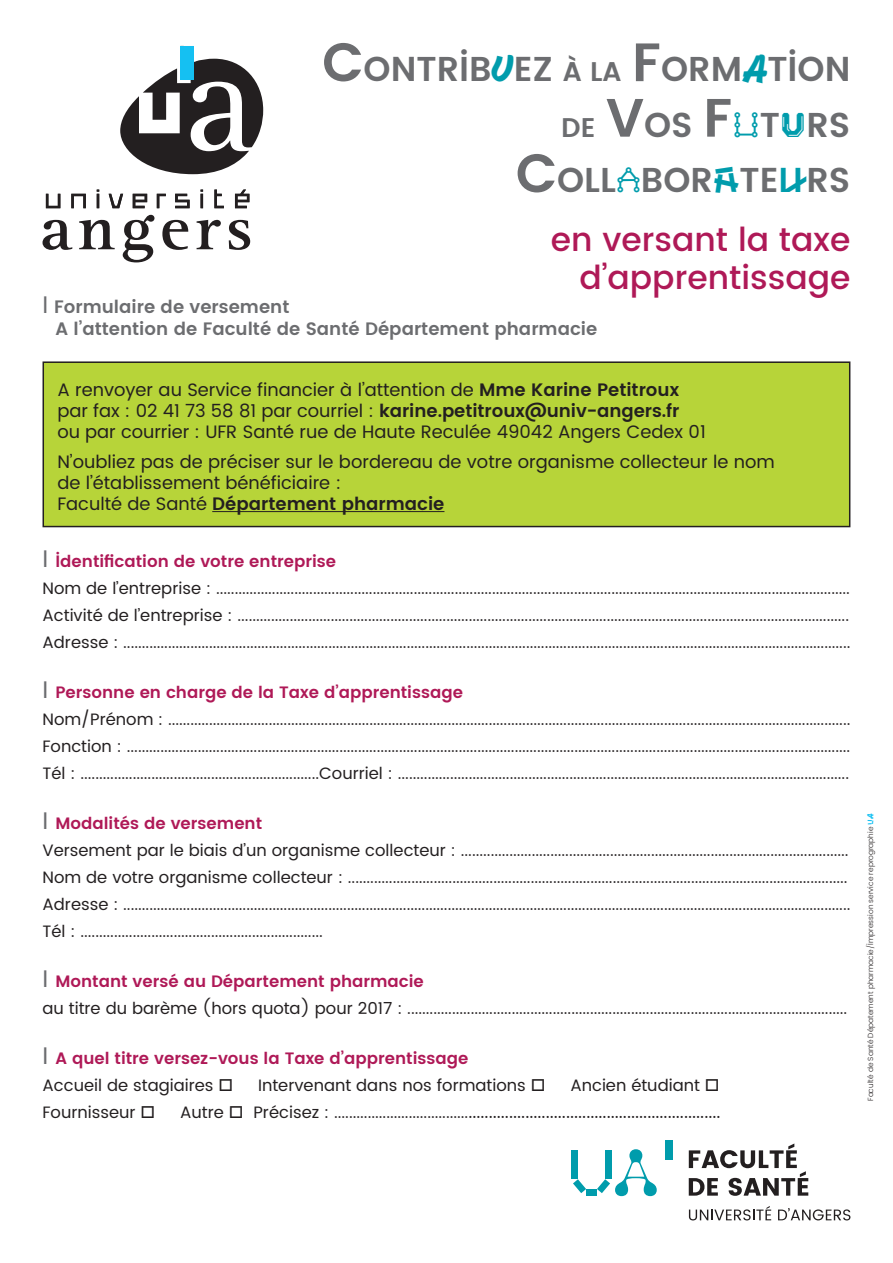
<style>
.page{position:relative;width:893px;height:1263px;background:#fff}
.page>*{position:absolute;margin:0;border:0;box-sizing:border-box;transform-origin:0 0}
.t1{font:600 34.5px "UA Poppins Titre";color:#6c6d70}
.t2{font:500 33px "UA Poppins Texte";color:#af1957}
.t3{font:18px/21px "UA Poppins Texte";color:#231f20}
.t4{font:600 18px "UA Poppins Texte";color:#6c6d70}
.t5{font:600 18px "UA Poppins Texte";color:#231f20}
.t6{font:16.5px "UA Poppins Texte";color:#231f20}
.t7{font:600 16.5px "UA Poppins Texte";color:#af1957}
.t8{font:300 7.5px "UA Poppins Texte";color:#231f20}
.s1{font-size:54px}
.s2{color:#009cac}
.s3{font-size:27px}
.s4{font-weight:400;font-size:24px}
.s5{font-weight:600}
.s6{font-weight:400}
.s7{font-weight:400;font-size:24px;color:#6c6d70}
.s8{font-size:16.5px}
.s9{font-family:"UA Poppins Titre";font-weight:600;color:#15c0f2}
</style>
<div class="page">
<div style="left:43px;top:362px;width:807px;height:164px;background:#b7d439"></div>
<div style="left:43px;top:361px;width:807px;height:166px;border:2px solid #231f20"></div>
<hr style="left:212px;top:511px;width:232px;height:1px;background:#231f20">
<svg style="left:46px;top:194px;width:14px;height:14px"></svg>
<svg style="left:71px;top:194px;width:15px;height:14px"></svg>
<svg style="left:97px;top:190px;width:2px;height:18px"></svg>
<svg style="left:109px;top:194px;width:14px;height:14px"></svg>
<svg style="left:133px;top:194px;width:14px;height:14px"></svg>
<svg style="left:157px;top:194px;width:9px;height:14px"></svg>
<svg style="left:175px;top:194px;width:15px;height:14px"></svg>
<svg style="left:201px;top:190px;width:2px;height:18px"></svg>
<svg style="left:214px;top:190px;width:10px;height:18px"></svg>
<svg style="left:235px;top:190px;width:14px;height:18px"></svg>
<svg style="left:43px;top:220px;width:29px;height:30px"></svg>
<svg style="left:79px;top:220px;width:36px;height:29px"></svg>
<svg style="left:123px;top:215px;width:31px;height:47px"></svg>
<svg style="left:162px;top:220px;width:26px;height:30px"></svg>
<svg style="left:197px;top:220px;width:24px;height:29px"></svg>
<svg style="left:229px;top:220px;width:21px;height:30px"></svg>
<svg style="left:120px;top:45px;width:143px;height:129px"></svg>
<div style="left:180px;top:46px;width:14px;height:34px;background:#15c0f2"></div>
<div style="left:586px;top:1189px;width:11px;height:6px;background:#009cac"></div>
<svg style="left:573px;top:1179px;width:13px;height:14px"></svg>
<div style="left:571px;top:1150px;width:7px;height:29px;background:#009cac"></div>
<svg style="left:597px;top:1149px;width:60px;height:47px"></svg>
<div style="left:605px;top:1150px;width:7px;height:29px;background:#009cac"></div>
<div style="left:665px;top:1141px;width:8px;height:19px;background:#009cac"></div>
<svg style="left:689px;top:1206px;width:82px;height:14px"></svg>
<svg style="left:778px;top:1208px;width:72px;height:12px"></svg>
<svg style="left:689px;top:1143px;width:119px;height:53px"></svg>
<p class="t1" style="left:322px;top:47px;width:530px"><span class="s1">C</span>ONTRIB<span class="s2">U</span>EZ <span class="s3">À LA</span> <span class="s1">F</span>ORM<span class="s2">A</span>TION</p>
<p class="t1" style="left:561px;top:102px;width:291px"><span class="s3">DE</span> <span class="s1">V</span>OS <span class="s1">F</span><span class="s2">U</span>T<span class="s2">U</span>RS</p>
<p class="t1" style="left:516px;top:158px;width:336px"><span class="s1">C</span>OLL<span class="s2">A</span>BOR<span class="s2">A</span>TE<span class="s2">U</span>RS</p>
<p class="t2" style="left:551px;top:215px;width:301px">en versant la taxe</p>
<p class="t2" style="left:579px;top:253px;width:273px">d’apprentissage</p>
<p class="t4" style="left:43px;top:293px;width:248px"><span class="s4">I</span> Formulaire de versement</p>
<p class="t4" style="left:55px;top:315px;width:543px">A l’attention de Faculté de Santé Département pharmacie</p>
<p class="t3" style="left:57px;top:379px;width:623px">A renvoyer au Service financier à l’attention de <span class="s5">Mme Karine Petitroux</span></p>
<p class="t3" style="left:57px;top:400px;width:650px">par fax : 02 41 73 58 81 par courriel : <span class="s5">karine.petitroux@univ-angers.fr </span>ou par courrier : UFR Santé rue de Haute Reculée 49042 Angers Cedex 01</p>
<p class="t3" style="left:57px;top:451px;width:719px">N’oubliez pas de préciser sur le bordereau de votre organisme collecteur le nom de l’établissement bénéficiaire :</p>
<p class="t5" style="left:57px;top:490px;width:389px"><span class="s6">Faculté de Santé</span> Département pharmacie</p>
<p class="t7" style="left:43px;top:549px;width:295px"><span class="s7">I</span> Identification de votre entreprise</p>
<p class="t6" style="left:43px;top:577px;width:809px">Nom de l’entreprise : ..........................................................................................................................................................................</p>
<p class="t6" style="left:43px;top:604px;width:808px">Activité de l’entreprise : ....................................................................................................................................................................</p>
<p class="t6" style="left:43px;top:631px;width:809px">Adresse : ...................................................................................................................................................................................................</p>
<p class="t7" style="left:43px;top:680px;width:422px"><span class="s7">I</span> Personne en charge de la Taxe d’apprentissage</p>
<p class="t6" style="left:43px;top:707px;width:809px">Nom/Prénom : .......................................................................................................................................................................................</p>
<p class="t6" style="left:43px;top:734px;width:809px">Fonction : ..................................................................................................................................................................................................</p>
<p class="t6" style="left:43px;top:761px;width:808px">Tél : ................................................................Courriel : .........................................................................................................................</p>
<p class="t7" style="left:43px;top:811px;width:221px"><span class="s7">I</span> Modalités de versement</p>
<p class="t6" style="left:43px;top:838px;width:808px">Versement par le biais d’un organisme collecteur : ........................................................................................................</p>
<p class="t6" style="left:43px;top:865px;width:807px">Nom de votre organisme collecteur : ......................................................................................................................................</p>
<p class="t6" style="left:43px;top:892px;width:809px">Adresse : ...................................................................................................................................................................................................</p>
<p class="t6" style="left:43px;top:919px;width:282px">Tél : .................................................................</p>
<p class="t7" style="left:43px;top:969px;width:383px"><span class="s7">I</span> Montant versé au Département pharmacie</p>
<p class="t6" style="left:43px;top:996px;width:806px">au titre du barème (hors quota) pour 2017 : ......................................................................................................................</p>
<p class="t7" style="left:43px;top:1045px;width:427px"><span class="s7">I</span> A quel titre versez-vous la Taxe d’apprentissage</p>
<p class="t6" style="left:43px;top:1073px;width:192px">Accueil de stagiaires □</p>
<p class="t6" style="left:258px;top:1073px;width:289px">Intervenant dans nos formations □</p>
<p class="t6" style="left:570px;top:1073px;width:151px">Ancien étudiant □</p>
<p class="t6" style="left:43px;top:1100px;width:114px">Fournisseur □</p>
<p class="t3" style="left:180px;top:1101px;width:542px"><span class="s8">Autre</span> □ <span class="s8">Précisez : ....................................</span>..............................................................</p>
<p class="t8" style="left:865px;top:1101px;width:289px;rotate:-90deg">Faculté de Santé Dépatement pharmacie/Impression service reprographie <span class="s9">UA</span></p>
</div>
